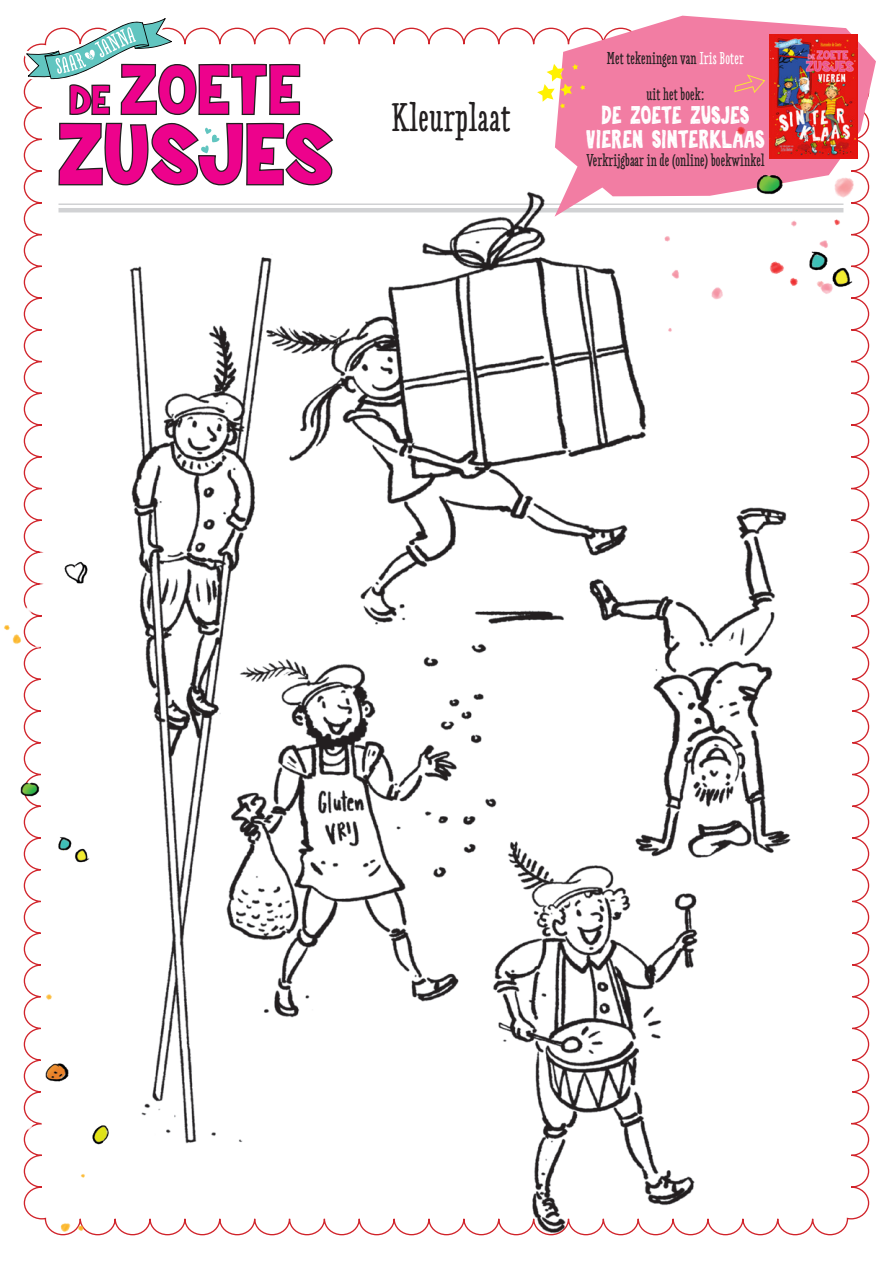
<style>
.page{position:relative;width:893px;height:1263px;background:#fff}
.page>*{position:absolute;margin:0;border:0;box-sizing:border-box;transform-origin:0 0}
.List_Paragraph{font:700 39px "Love Potion";letter-spacing:.02em;color:#231f20}
.t1{font:25.5px/24px "Sofija";color:#fff;text-align:center}
.t2{font:700 16.8px "Love Potion";letter-spacing:.01em;color:#231f20}
.s1{color:#fff}
</style>
<div class="page">
<svg style="left:554px;top:16px;width:322px;height:169px;fill:#f27da3"></svg>
<svg style="left:24px;top:18px;width:310px;height:168px"></svg>
<svg style="left:537px;top:64px;width:48px;height:45px"></svg>
<img style="left:769px;top:34px;width:89px;height:59px">
<svg style="left:734px;top:74px;width:31px;height:19px"></svg>
<img style="left:4px;top:549px;width:47px;height:683px">
<img style="left:612px;top:93px;width:264px;height:287px">
<img style="left:677px;top:125px;width:199px;height:213px">
<img style="left:51px;top:185px;width:818px;height:1051px">
<p class="List_Paragraph" style="left:392px;top:95px;width:120px">Kleurplaat</p>
<p class="t2" style="left:607px;top:48px;width:138px">Met tekeningen van <span class="s1">Iris Boter</span></p>
<p class="t2" style="left:646px;top:84px;width:59px">uit het boek:</p>
<p class="t1" style="left:586px;top:104px;width:180px">DE ZOETE ZUSJES<br>VIEREN SINTERKLAAS</p>
<p class="t2" style="left:586px;top:150px;width:180px">Verkrijgbaar in de (online) boekwinkel</p>
</div>
